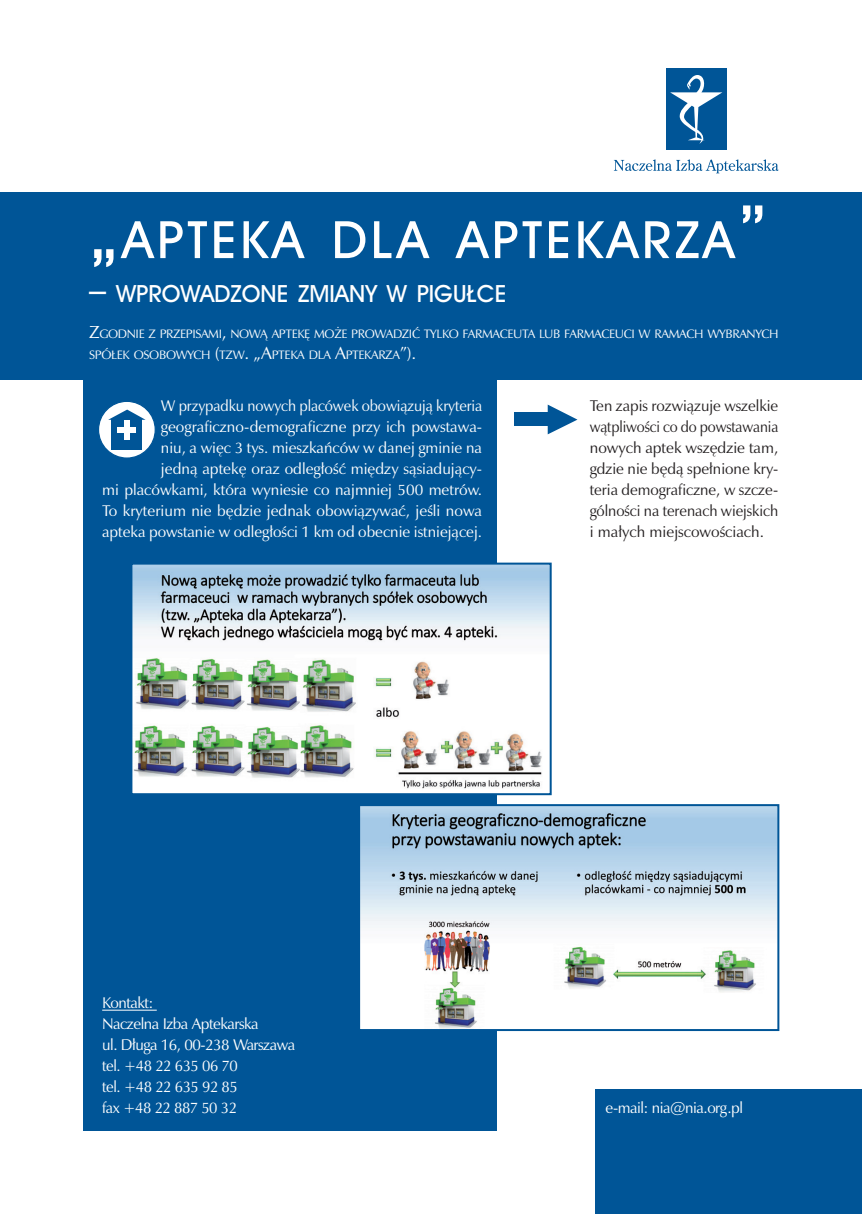
<style>
.page{position:relative;width:862px;height:1214px;background:#fff}
.page>*{position:absolute;margin:0;border:0;box-sizing:border-box;transform-origin:0 0}
.t1{font:51.8px "Avant Garde Md PL";letter-spacing:.07em;color:#fff}
.t2{font:23.8px "Avant Garde Md PL";color:#fff}
.t3{font:16px/21px "Zapf Humnst PL";color:#fff;text-align:right;scale:.95 1}
.t4{font:16px/21px "Zapf Humnst PL";letter-spacing:-.005em;color:#231f20;text-align:justify}
.t5{font:16px/21px "Zapf Humnst PL";letter-spacing:-.03em;color:#fff}
.t6{font:12.6px/21px "Zapf Humnst PL";letter-spacing:-.03em;color:#fff}
.s1{font-size:74px}
.s2{font-size:34px}
.s3{font-size:18px}
</style>
<div class="page">
<div style="left:666px;top:68px;width:60px;height:81px;background:#005597"></div>
<svg style="left:670px;top:75px;width:52px;height:69px"></svg>
<svg style="left:614px;top:159px;width:164px;height:14px"></svg>
<div style="left:0;top:192px;width:862px;height:187px;background:#005597"></div>
<div style="left:83px;top:374px;width:414px;height:756px;background:#005597"></div>
<hr style="left:102px;top:1009px;width:55px;height:1px;background:#fff">
<div style="left:99px;top:401px;width:56px;height:57px;background:#fff;border-radius:50%"></div>
<div style="left:98px;top:401px;width:58px;height:57px;border:1px solid #005597;border-radius:50%"></div>
<div style="left:112px;top:420px;width:30px;height:30px;background:#005597"></div>
<svg style="left:108px;top:409px;width:38px;height:11px"></svg>
<div style="left:117px;top:427px;width:19px;height:5px;background:#fff"></div>
<div style="left:124px;top:420px;width:6px;height:19px;background:#fff"></div>
<img style="left:133px;top:565px;width:416px;height:227px">
<div style="left:130px;top:562px;width:422px;height:233px;border:2px solid #005597"></div>
<img style="left:361px;top:807px;width:415px;height:220px">
<div style="left:358px;top:804px;width:421px;height:226px;border:2px solid #005597"></div>
<div style="left:595px;top:1089px;width:267px;height:124px;background:#005597"></div>
<div style="left:514px;top:413px;width:41px;height:13px;background:#005597"></div>
<svg style="left:548px;top:404px;width:29px;height:30px"></svg>
<h1 class="t1" style="left:89px;top:208px;width:679px"><span class="s1">„</span>APTEKA DLA APTEKARZA<span class="s1">”</span></h1>
<h2 class="t2" style="left:89px;top:279px;width:419px"><span class="s2">–</span> WPROWADZONE ZMIANY W PIGUŁCE</h2>
<p class="t6" style="left:89px;top:323px;width:691px"><span class="s3">Z</span>GODNIE Z PRZEPISAMI<span class="s3">,</span> NOWĄ APTEKĘ MOŻE PROWADZIĆ TYLKO FARMACEUTA LUB FARMACEUCI W RAMACH WYBRANYCH<br>SPÓŁEK OSOBOWYCH <span class="s3">(</span>TZW<span class="s3">. „A</span>PTEKA DLA <span class="s3">A</span>PTEKARZA<span class="s3">”).</span></p>
<p class="t3" style="left:102px;top:395px;width:402px">W przypadku nowych placówek obowiązują kryteria geograficzno-demograficzne przy ich powstawa-<br>niu, a więc 3 tys. mieszkańców w danej gminie na<br>jedną aptekę oraz odległość między sąsiadujący-<br>mi placówkami, która wyniesie co najmniej 500 metrów.<br>To kryterium nie będzie jednak obowiązywać, jeśli nowa apteka powstanie w odległości 1 km od obecnie istniejącej.</p>
<p class="t4" style="left:590px;top:395px;width:190px">Ten zapis rozwiązuje wszelkie wątpliwości co do powstawania nowych aptek wszędzie tam, gdzie nie będą spełnione kry&shy;teria demograficzne, w szcze&shy;gólności na terenach wiejskich i małych miejscowościach.</p>
<p class="t5" style="left:102px;top:992px;width:194px">Kontakt:<br>Naczelna Izba Aptekarska<br>ul. Długa 16, 00-238 Warszawa tel. +48 22 635 06 70<br>tel. +48 22 635 92 85<br>fax +48 22 887 50 32</p>
<p class="t5" style="left:605px;top:1096px;width:139px">e-mail: nia@nia.org.pl</p>
</div>
